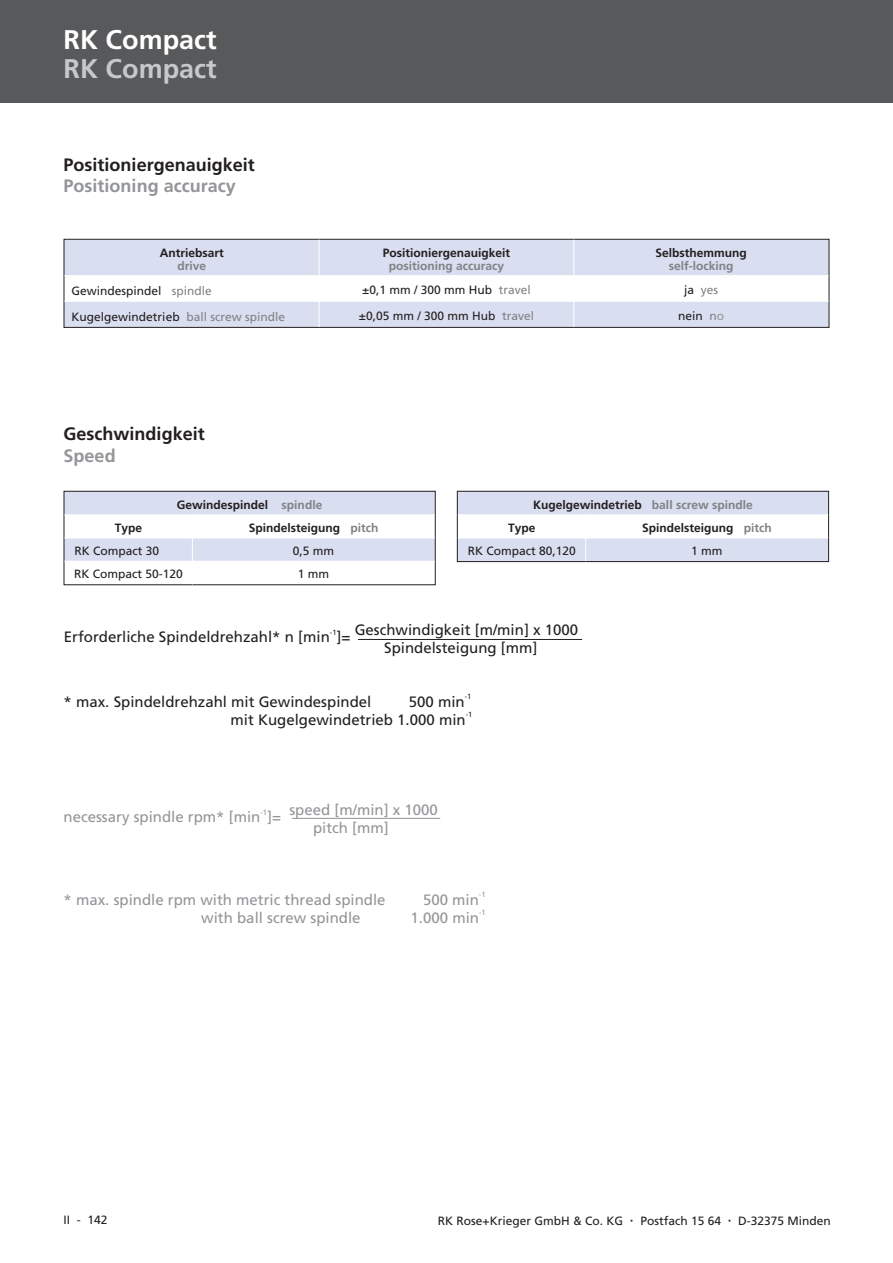
<style>
.page{position:relative;width:893px;height:1263px;background:#fff}
.page>*{position:absolute;margin:0;border:0;box-sizing:border-box;transform-origin:0 0}
.t1{font:700 27px "Frutiger";color:#fff}
.t2{font:700 27px "Frutiger";color:#c6c8ca}
.t3{font:700 18px "Frutiger";color:#231f20}
.t4{font:700 18px "Frutiger";color:#939598}
.t5{font:15px/18px "Frutiger";color:#231f20}
.t6{font:15px/18px "Frutiger";color:#939598}
.t7{font:12px "Frutiger";color:#231f20}
.t8{font:700 12px/23.2px "Frutiger";color:#231f20}
.t9{font:700 12px "Frutiger";color:#808285}
.t10{font:12px "Frutiger";color:#808285}
.t11{font:7.5px "Frutiger";color:#939598}
.t12{font:7.5px "Frutiger";color:#231f20}
.s1{color:#808285}
.s2{color:#231f20}
.s3{color:#939598}
</style>
<div class="page">
<div style="left:0;top:0;width:892px;height:102px;background:#58595b"></div>
<div style="left:64px;top:240px;width:764px;height:36px;background:#d9def0"></div>
<div style="left:64px;top:301px;width:764px;height:26px;background:#d9def0"></div>
<div style="left:64px;top:239px;width:765px;height:89px;border:1px solid #231f20"></div>
<hr style="left:64px;top:275px;width:764px;height:1px;background:#fff">
<hr style="left:64px;top:301px;width:764px;height:1px;background:#fff">
<hr style="left:319px;top:240px;width:1px;height:87px;background:#fff">
<hr style="left:573px;top:240px;width:1px;height:87px;background:#fff">
<div style="left:64px;top:492px;width:371px;height:23px;background:#d9def0"></div>
<div style="left:64px;top:538px;width:371px;height:23px;background:#d9def0"></div>
<div style="left:64px;top:491px;width:371px;height:94px;border:1px solid #231f20"></div>
<hr style="left:64px;top:514px;width:371px;height:1px;background:#fff">
<hr style="left:64px;top:538px;width:371px;height:1px;background:#fff">
<hr style="left:64px;top:561px;width:371px;height:1px;background:#fff">
<hr style="left:192px;top:515px;width:1px;height:69px;background:#fff">
<div style="left:457px;top:492px;width:371px;height:23px;background:#d9def0"></div>
<div style="left:457px;top:538px;width:371px;height:23px;background:#d9def0"></div>
<div style="left:457px;top:491px;width:372px;height:71px;border:1px solid #231f20"></div>
<hr style="left:457px;top:514px;width:371px;height:1px;background:#fff">
<hr style="left:457px;top:538px;width:371px;height:1px;background:#fff">
<hr style="left:585px;top:515px;width:1px;height:46px;background:#fff">
<hr style="left:292px;top:818px;width:148px;height:1px;background:#939598">
<hr style="left:358px;top:639px;width:224px;height:1px;background:#231f20">
<h1 class="t1" style="left:64px;top:29px;width:155px">RK Compact</h1>
<h1 class="t2" style="left:64px;top:58px;width:155px">RK Compact</h1>
<h2 class="t3" style="left:64px;top:157px;width:193px">Positioniergenauigkeit</h2>
<h2 class="t4" style="left:64px;top:179px;width:174px">Positioning accuracy</h2>
<p class="t8" style="left:160px;top:242px;width:66px">Antriebsart</p>
<p class="t9" style="left:177px;top:261px;width:30px">drive</p>
<p class="t8" style="left:383px;top:242px;width:129px">Positioniergenauigkeit</p>
<p class="t9" style="left:389px;top:261px;width:117px">positioning accuracy</p>
<p class="t8" style="left:655px;top:242px;width:93px">Selbsthemmung</p>
<p class="t9" style="left:669px;top:261px;width:66px">self-locking</p>
<p class="t7" style="left:72px;top:286px;width:142px">Gewindespindel <span class="s1">spindle</span></p>
<p class="t7" style="left:362px;top:285px;width:170px">±0,1 mm / 300 mm Hub <span class="s1">travel</span></p>
<p class="t10" style="left:684px;top:285px;width:36px"><span class="s2">ja</span> yes</p>
<p class="t7" style="left:72px;top:312px;width:215px">Kugelgewindetrieb <span class="s1">ball screw spindle</span></p>
<p class="t7" style="left:359px;top:311px;width:177px">±0,05 mm / 300 mm Hub <span class="s1">travel</span></p>
<p class="t7" style="left:678px;top:311px;width:48px">nein <span class="s1">n</span><span class="s3">o</span></p>
<h2 class="t3" style="left:64px;top:427px;width:143px">Geschwindigkeit</h2>
<h2 class="t4" style="left:64px;top:449px;width:54px">Speed</h2>
<p class="t8" style="left:177px;top:494px;width:147px">Gewindespindel <span class="s1">spindle</span></p>
<p class="t8" style="left:115px;top:517px;width:29px">Type</p>
<p class="t8" style="left:249px;top:517px;width:131px">Spindelsteigung <span class="s1">pitch</span></p>
<p class="t7" style="left:74px;top:546px;width:86px">RK Compact 30</p>
<p class="t7" style="left:293px;top:546px;width:43px">0,5 mm</p>
<p class="t7" style="left:74px;top:569px;width:110px">RK Compact 50-120</p>
<p class="t7" style="left:298px;top:569px;width:33px">1 mm</p>
<p class="t8" style="left:508px;top:494px;width:246px;text-indent:25px">Kugelgewindetrieb <span class="s1">ball screw spindle<br></span>Type</p>
<p class="t8" style="left:642px;top:517px;width:131px">Spindelsteigung <span class="s1">pitch</span></p>
<p class="t7" style="left:467px;top:546px;width:110px">RK Compact 80,120</p>
<p class="t7" style="left:691px;top:546px;width:33px">1 mm</p>
<p class="t12" style="left:330px;top:629px;width:8px">-1</p>
<p class="t5" style="left:384px;top:622px;width:195px;text-indent:-29px">Geschwindigkeit [m/min] x 1000<br>Spindelsteigung [mm]</p>
<p class="t5" style="left:64px;top:629px;width:288px">Erforderliche Spindeldrehzahl* n [min ]=</p>
<p class="t5" style="left:64px;top:694px;width:309px">* max. Spindeldrehzahl mit Gewindespindel</p>
<p class="t5" style="left:409px;top:694px;width:57px">500 min</p>
<p class="t12" style="left:465px;top:694px;width:8px">-1</p>
<p class="t5" style="left:230px;top:712px;width:237px">mit Kugelgewindetrieb 1.000 min</p>
<p class="t12" style="left:465px;top:712px;width:8px">-1</p>
<p class="t11" style="left:260px;top:809px;width:8px">-1</p>
<p class="t6" style="left:313px;top:802px;width:126px;text-indent:-24px">speed [m/min] x 1000 pitch [mm]</p>
<p class="t6" style="left:64px;top:809px;width:219px">necessary spindle rpm* [min ]=</p>
<p class="t6" style="left:64px;top:892px;width:323px">* max. spindle rpm with metric thread spindle</p>
<p class="t6" style="left:423px;top:892px;width:57px">500 min</p>
<p class="t11" style="left:479px;top:892px;width:8px">-1</p>
<p class="t6" style="left:201px;top:910px;width:161px">with ball screw spindle</p>
<p class="t6" style="left:410px;top:910px;width:70px">1.000 min</p>
<p class="t11" style="left:479px;top:910px;width:8px">-1</p>
<p class="t7" style="left:64px;top:1215px;width:46px">II - 142</p>
<p class="t7" style="left:438px;top:1216px;width:187px">RK Rose+Krieger GmbH &amp; Co. KG</p>
<p class="t7" style="left:640px;top:1216px;width:82px">Postfach 15 64</p>
<p class="t7" style="left:738px;top:1216px;width:94px">D-32375 Minden</p>
</div>
